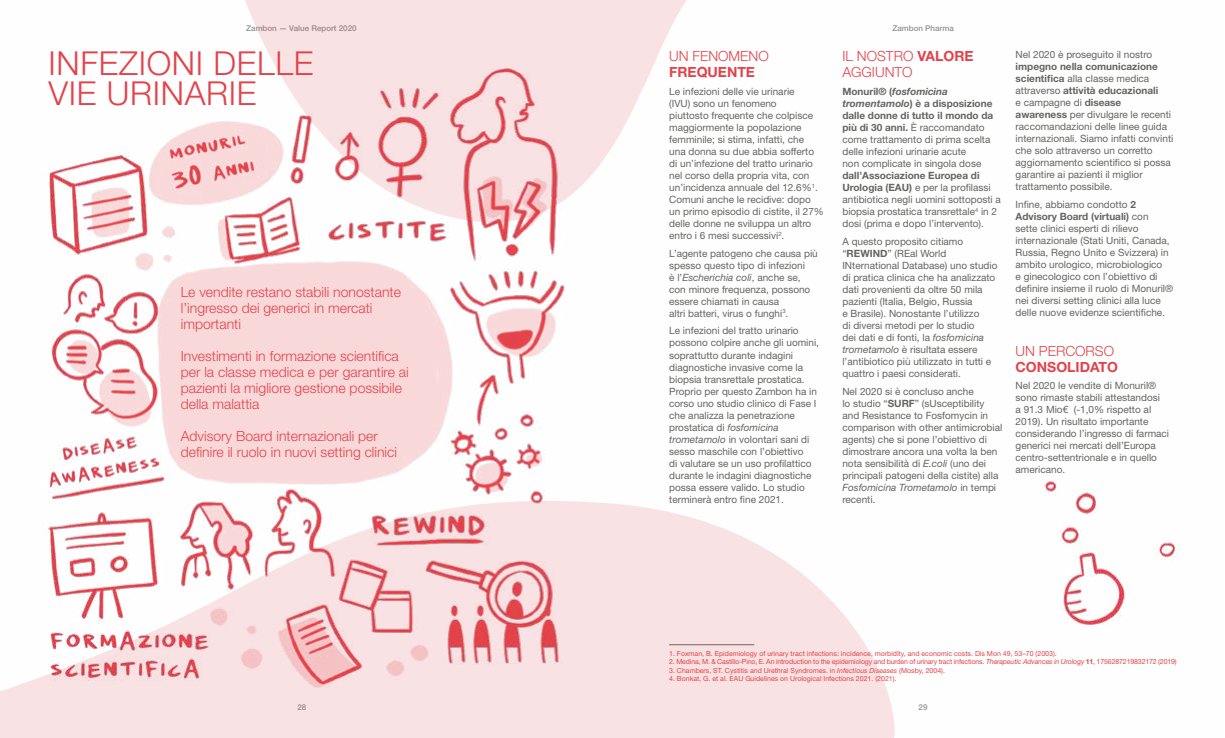
<style>
.page{position:relative;width:1225px;height:738px;background:#fff}
.page>*{position:absolute;margin:0;border:0;box-sizing:border-box;transform-origin:0 0}
.t1{font:300 33px/30px "Helvetica Neue LT Std";letter-spacing:.02em;color:#e3434a}
.t2{font:300 14px/16px "Helvetica Neue LT Std";color:#e3434a}
.t3{font:700 14px "Helvetica Neue LT Std";color:#e3434a}
.t4{font:10px/12px "Helvetica Neue LT Std";color:#646462}
.t5{font:500 8px "Helvetica Neue LT Std";color:#939394}
.t6{font:7px "Helvetica Neue LT Std";color:#e3434a}
.t7{font:7px "Helvetica Neue LT Std";letter-spacing:-.02em;color:#e3434a}
.s1{font-style:italic}
.s2{font-weight:700}
.s3{font-weight:700;font-style:italic}
</style>
<div class="page">
<img style="left:49px;top:121px;width:1129px;height:504px">
<svg style="left:241px;top:0;width:508px;height:223px;fill:#f9e2e3"></svg>
<svg style="left:0;top:493px;width:903px;height:244px;fill:#f9e2e3"></svg>
<p class="t5" style="left:246px;top:23px;width:112px">Zambon — Value Report 2020</p>
<p class="t5" style="left:892px;top:23px;width:63px">Zambon Pharma</p>
<h2 class="t2" style="left:669px;top:48px;width:101px">UN FENOMENO</h2>
<h2 class="t3" style="left:669px;top:63px;width:87px">FREQUENTE</h2>
<p class="t4" style="left:669px;top:85px;width:156px">Le infezioni delle vie urinarie<br>(IVU) sono un fenomeno<br>piuttosto frequente che colpisce maggiormente la popolazione femminile; si stima, infatti, che<br>una donna su due abbia sofferto di un’infezione del tratto urinario nel corso della propria vita, con un’incidenza annuale del 12.6%<sup>1</sup>.<br>Comuni anche le recidive: dopo un primo episodio di cistite, il 27% delle donne ne sviluppa un altro entro i 6 mesi successivi<sup>2</sup>.</p>
<p class="t4" style="left:669px;top:247px;width:150px">L’agente patogeno che causa più spesso questo tipo di infezioni<br>è l’<span class="s1">Escherichia coli</span>, anche se, con minore frequenza, possono essere chiamati in causa<br>altri batteri, virus o funghi<sup>3</sup>.</p>
<p class="t4" style="left:669px;top:324px;width:151px">Le infezioni del tratto urinario possono colpire anche gli uomini, soprattutto durante indagini diagnostiche invasive come la biopsia transrettale prostatica.<br>Proprio per questo Zambon ha in corso uno studio clinico di Fase I che analizza la penetrazione prostatica di <span class="s1">fosfomicina trometamolo</span> in volontari sani di sesso maschile con l’obiettivo<br>di valutare se un uso profilattico durante le indagini diagnostiche possa essere valido. Lo studio terminerà entro fine 2021.</p>
<h1 class="t1" style="left:49px;top:47px;width:266px">INFEZIONI DELLE<br>VIE URINARIE</h1>
<h2 class="t2" style="left:842px;top:48px;width:133px">IL NOSTRO <span class="s2">VALORE<br></span>AGGIUNTO</h2>
<p class="t4" style="left:842px;top:85px;width:152px"><span class="s2">Monuril® (</span><span class="s3">fosfomicina tromentamolo</span><span class="s2">) è a disposizione dalle donne di tutto il mondo da più di 30 anni.</span> È raccomandato come trattamento di prima scelta delle infezioni urinarie acute<br>non complicate in singola dose</p>
<p class="t4" style="left:842px;top:169px;width:160px"><span class="s2">dall’Associazione Europea di Urologia (EAU)</span> e per la profilassi antibiotica negli uomini sottoposti a biopsia prostatica transrettale<sup>4</sup> in 2 dosi (prima e dopo l’intervento).</p>
<p class="t4" style="left:842px;top:235px;width:157px">A questo proposito citiamo “<span class="s2">REWIND</span>” (REal World<br>INternational Database) uno studio di pratica clinica che ha analizzato dati provenienti da oltre 50 mila pazienti (Italia, Belgio, Russia<br>e Brasile). Nonostante l’utilizzo<br>di diversi metodi per lo studio<br>dei dati e di fonti, la <span class="s1">fosfomicina trometamolo</span> è risultata essere l’antibiotico più utilizzato in tutti e quattro i paesi considerati.</p>
<p class="t4" style="left:842px;top:384px;width:161px">Nel 2020 si è concluso anche<br>lo studio “<span class="s2">SURF</span>” (sUsceptibility and Resistance to Fosfomycin in comparison with other antimicrobial agents) che si pone l’obiettivo di dimostrare ancora una volta la ben nota sensibilità di <span class="s1">E.coli</span> (uno dei principali patogeni della cistite) alla<br><span class="s1">Fosfomicina Trometamolo</span> in tempi recenti.</p>
<h2 class="t2" style="left:181px;top:283px;width:222px">Le vendite restano stabili nonostante l’ingresso dei generici in mercati importanti</h2>
<h2 class="t2" style="left:181px;top:347px;width:229px">Investimenti in formazione scientifica per la classe medica e per garantire ai pazienti la migliore gestione possibile della malattia</h2>
<h2 class="t2" style="left:181px;top:427px;width:218px">Advisory Board internazionali per definire il ruolo in nuovi setting clinici</h2>
<p class="t4" style="left:1015px;top:48px;width:138px">Nel 2020 è proseguito il nostro</p>
<p class="t4" style="left:1015px;top:60px;width:159px"><span class="s2">impegno nella comunicazione scientifica</span> alla classe medica attraverso <span class="s2">attività educazionali<br></span>e campagne di <span class="s2">disease awareness</span> per divulgare le recenti raccomandazioni delle linee guida internazionali. Siamo infatti convinti che solo attraverso un corretto aggiornamento scientifico si possa garantire ai pazienti il miglior trattamento possibile.</p>
<p class="t4" style="left:1015px;top:198px;width:159px">Infine, abbiamo condotto <span class="s2">2<br>Advisory Board (virtuali)</span> con sette clinici esperti di rilievo internazionale (Stati Uniti, Canada, Russia, Regno Unito e Svizzera) in ambito urologico, microbiologico<br>e ginecologico con l’obiettivo di definire insieme il ruolo di Monuril® nei diversi setting clinici alla luce delle nuove evidenze scientifiche.</p>
<h2 class="t2" style="left:1015px;top:342px;width:100px">UN PERCORSO</h2>
<h2 class="t3" style="left:1015px;top:358px;width:104px">CONSOLIDATO</h2>
<p class="t4" style="left:1015px;top:379px;width:155px">Nel 2020 le vendite di Monuril® sono rimaste stabili attestandosi<br>a 91.3 Mio€ (-1,0% rispetto al<br>2019). Un risultato importante considerando l’ingresso di farmaci generici nei mercati dell’Europa centro-settentrionale e in quello americano.</p>
<p class="t6" style="left:669px;top:648px;width:389px">1. Foxman, B. Epidemiology of urinary tract infections: incidence, morbidity, and economic costs. Dis Mon 49, 53–70 (2003).</p>
<p class="t7" style="left:669px;top:657px;width:509px">2. Medina, M. &amp; Castillo-Pino, E. An introduction to the epidemiology and burden of urinary tract infections. <span class="s1">Therapeutic Advances in Urology</span> <span class="s2">11</span>, 1756287219832172 (2019)</p>
<p class="t6" style="left:669px;top:665px;width:277px">3. Chambers, ST. Cystitis and Urethral Syndromes. in <span class="s1">Infectious Diseases</span> (Mosby, 2004).</p>
<p class="t6" style="left:669px;top:674px;width:229px">4. Bonkat, G. et al. EAU Guidelines on Urological Infections 2021. (2021).</p>
<p class="t5" style="left:297px;top:701px;width:10px">28</p>
<p class="t5" style="left:918px;top:701px;width:10px">29</p>
</div>
